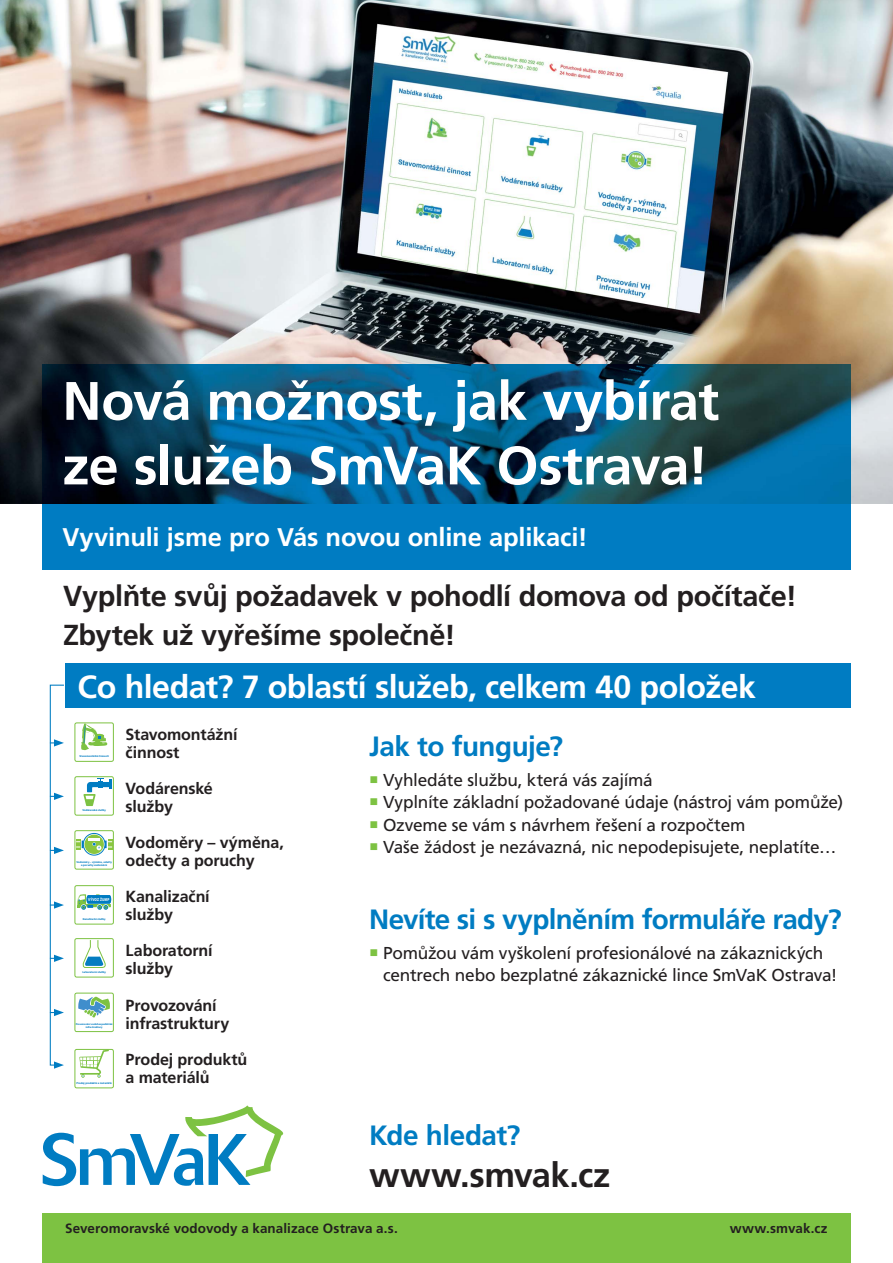
<style>
.page{position:relative;width:893px;height:1263px;background:#fff}
.page>*{position:absolute;margin:0;border:0;box-sizing:border-box;transform-origin:0 0}
.t1{font:700 54px/64.7px "Frutiger LT Com";letter-spacing:-.01em;color:#fff}
.t2{font:700 34.5px "Frutiger LT Com";letter-spacing:-.015em;color:#231f20}
.t3{font:700 32.1px "Frutiger LT Com";letter-spacing:-.015em;color:#fff}
.t4{font:700 28.95px/38.5px "Frutiger LT Com";letter-spacing:-.015em;color:#231f20}
.t5{font:700 27.9px "Frutiger LT Com";letter-spacing:-.02em;color:#007cc2}
.t6{font:700 25.5px "Frutiger LT Com";letter-spacing:-.005em;color:#fff}
.t7{font:17.25px/22.6px "Frutiger LT Com";letter-spacing:-.015em;color:#231f20}
.t8{font:700 16.05px/18.1px "Frutiger LT Com";letter-spacing:-.01em;color:#231f20}
.t9{font:700 13.5px "Frutiger LT Com";letter-spacing:.005em;color:#231f20}
.t10{font:700 4.2px "Myriad Pro";color:#fff;scale:.79 1}
.t11{font:700 2.85px/3.3px "Myriad Pro";color:#007cc2;text-align:center}
.t12{font:700 2.7px/3.2px "Myriad Pro";color:#007cc2;text-align:center}
</style>
<div class="page">
<img style="left:0;top:0;width:893px;height:504px">
<svg style="left:43px;top:1105px;width:240px;height:81px"></svg>
<div style="left:42px;top:1213px;width:809px;height:50px;background:#7dc242"></div>
<div style="left:42px;top:504px;width:809px;height:65px;background:#007cc2"></div>
<img style="left:42px;top:364px;width:809px;height:140px">
<svg style="left:81px;top:724px;width:27px;height:27px"></svg>
<div style="left:75px;top:722px;width:39px;height:40px;border:1px solid #7dc242;border-radius:2px"></div>
<svg style="left:75px;top:778px;width:37px;height:37px"></svg>
<div style="left:75px;top:776px;width:39px;height:39px;border:1px solid #7dc242;border-radius:2px"></div>
<svg style="left:75px;top:832px;width:37px;height:37px"></svg>
<div style="left:75px;top:830px;width:39px;height:39px;border:1px solid #7dc242;border-radius:2px"></div>
<svg style="left:75px;top:894px;width:37px;height:30px"></svg>
<div style="left:75px;top:885px;width:39px;height:39px;border:1px solid #7dc242;border-radius:2px"></div>
<svg style="left:75px;top:940px;width:31px;height:37px"></svg>
<div style="left:75px;top:938px;width:39px;height:39px;border:1px solid #7dc242;border-radius:2px"></div>
<svg style="left:75px;top:993px;width:35px;height:25px"></svg>
<div style="left:75px;top:993px;width:39px;height:39px;border:1px solid #7dc242;border-radius:2px"></div>
<svg style="left:75px;top:1049px;width:34px;height:39px"></svg>
<div style="left:75px;top:1049px;width:39px;height:39px;border:1px solid #7dc242;border-radius:2px"></div>
<svg style="left:49px;top:684px;width:15px;height:385px"></svg>
<div style="left:65px;top:664px;width:786px;height:44px;background:#007cc2"></div>
<h1 class="t1" style="left:62px;top:374px;width:658px">Nová možnost, jak vybírat ze služeb SmVaK Ostrava!</h1>
<h3 class="t6" style="left:62px;top:527px;width:527px">Vyvinuli jsme pro Vás novou online aplikaci!</h3>
<h3 class="t4" style="left:63px;top:580px;width:735px">Vyplňte svůj požadavek v pohodlí domova od počítače!<br>Zbytek už vyřešíme společně!</h3>
<h3 class="t3" style="left:78px;top:674px;width:680px">Co hledat? 7 oblastí služeb, celkem 40 položek</h3>
<p class="t11" style="left:79px;top:755px;width:31px">Stavomontážní činnosti</p>
<p class="t11" style="left:82px;top:808px;width:25px">Vodárenské služby</p>
<p class="t11" style="left:76px;top:860px;width:37px">Vodoměry – výměna, odečty a poruchy vodoměrů</p>
<p class="t8" style="left:126px;top:726px;width:114px">Stavomontážní činnost</p>
<p class="t8" style="left:126px;top:780px;width:89px">Vodárenské služby</p>
<p class="t8" style="left:126px;top:835px;width:160px">Vodoměry – výměna, odečty a poruchy</p>
<p class="t10" style="left:88px;top:897px;width:28px">VÝVOZ ŽUMP</p>
<p class="t8" style="left:126px;top:888px;width:86px">Kanalizační služby</p>
<p class="t11" style="left:83px;top:917px;width:24px">Kanalizační služby</p>
<p class="t11" style="left:82px;top:970px;width:25px">Laboratorní služby</p>
<p class="t12" style="left:76px;top:1022px;width:38px">Provozování vodohospodářské infrastruktury</p>
<p class="t11" style="left:77px;top:1081px;width:37px">Prodej produktů a materiálů</p>
<p class="t8" style="left:126px;top:943px;width:88px">Laboratorní služby</p>
<p class="t8" style="left:126px;top:997px;width:105px">Provozování infrastruktury</p>
<p class="t8" style="left:126px;top:1051px;width:123px">Prodej produktů a materiálů</p>
<h3 class="t5" style="left:369px;top:735px;width:196px">Jak to funguje?</h3>
<p class="t7" style="left:383px;top:770px;width:462px">Vyhledáte službu, která vás zajímá<br>Vyplníte základní požadované údaje (nástroj vám pomůže)<br>Ozveme se vám s návrhem řešení a rozpočtem<br>Vaše žádost je nezávazná, nic nepodepisujete, neplatíte…</p>
<h3 class="t5" style="left:369px;top:908px;width:474px">Nevíte si s vyplněním formuláře rady?</h3>
<p class="t7" style="left:383px;top:943px;width:456px">Pomůžou vám vyškolení profesionálové na zákaznických centrech nebo bezplatné zákaznické lince SmVaK Ostrava!</p>
<h3 class="t5" style="left:369px;top:1123px;width:153px">Kde hledat?</h3>
<h2 class="t2" style="left:369px;top:1161px;width:243px">www.smvak.cz</h2>
<p class="t9" style="left:65px;top:1223px;width:334px">Severomoravské vodovody a kanalizace Ostrava a.s.</p>
<p class="t9" style="left:730px;top:1223px;width:99px">www.smvak.cz</p>
</div>
